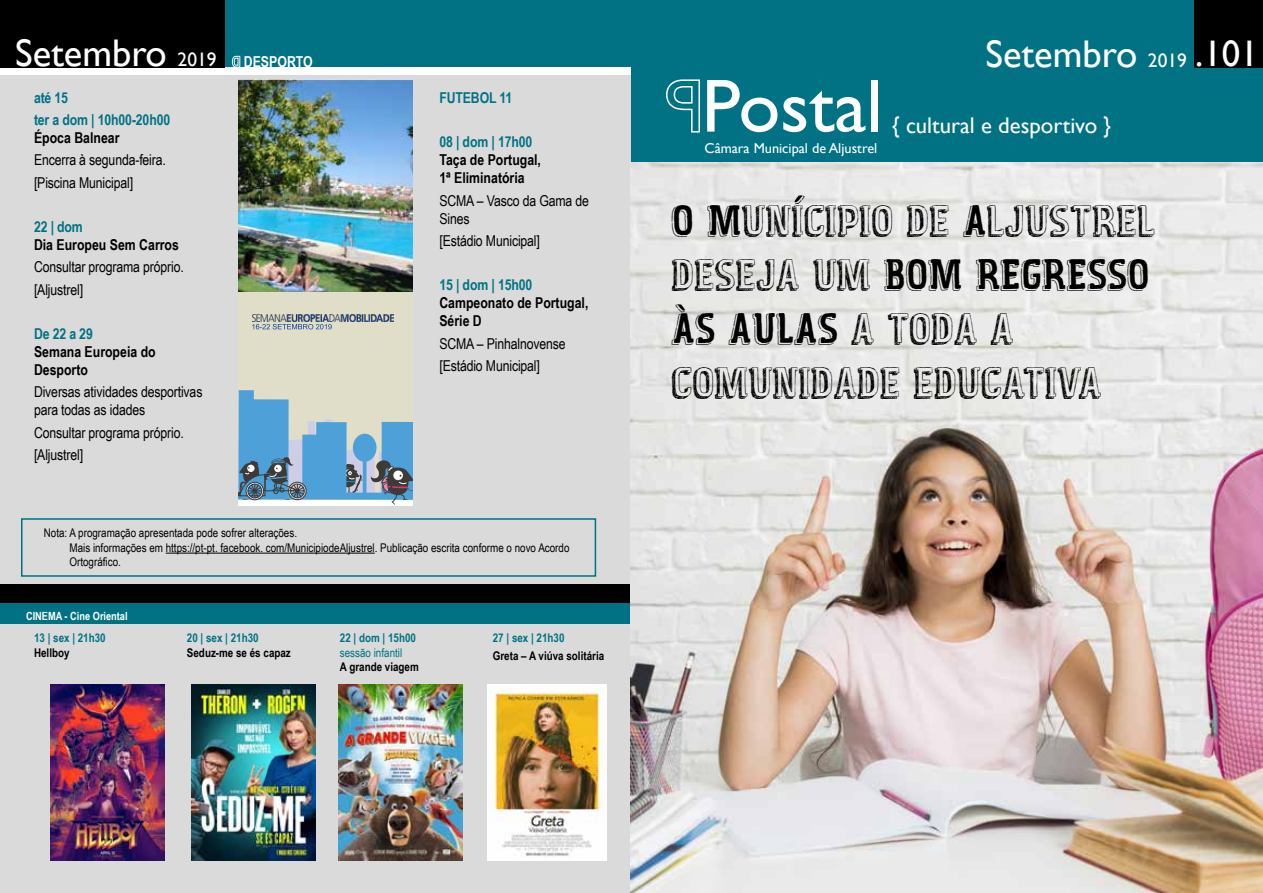
<style>
.page{position:relative;width:1263px;height:893px;background:#fff}
.page>*{position:absolute;margin:0;border:0;box-sizing:border-box;transform-origin:0 0}
.t1{font:75.6px "Gill Sans";color:#fff}
.t2{font:45px/54px "Vintagefair";color:#000}
.t3{font:38.55px "Gill Sans";color:#fff}
.t4{font:22.65px "Gill Sans";color:#fff}
.t5{font:15px/22.2px "Arial Narrow";letter-spacing:-.01em;color:#000}
.t6{font:700 15px/18px "Arial Narrow";color:#000}
.t7{font:700 15px/22.2px "Arial Narrow";letter-spacing:-.01em;color:#007284}
.t8{font:700 15px "Arial Narrow";color:#fff}
.t9{font:14.25px "Gill Sans";color:#fff}
.t10{font:12px/14.4px "Arial Narrow";color:#000}
.t11{font:700 12px "Arial Narrow";color:#000}
.t12{font:700 12px "Arial Narrow";color:#007284}
.t13{font:12px "Arial Narrow";color:#007284}
.t14{font:700 11.25px "Arial Narrow";color:#fff}
.s1{font-size:19.5px}
.s2{font-size:36.9px}
</style>
<div class="page">
<div style="left:0;top:75px;width:1263px;height:818px;background:#dadada"></div>
<div style="left:631px;top:0;width:632px;height:162px;background:#007284"></div>
<svg style="left:666px;top:79px;width:34px;height:54px"></svg>
<div style="left:0;top:0;width:224px;height:67px;background:#000"></div>
<div style="left:224px;top:0;width:407px;height:67px;background:#007284"></div>
<div style="left:0;top:584px;width:632px;height:20px;background:#000"></div>
<div style="left:0;top:604px;width:632px;height:20px;background:#007284"></div>
<svg style="left:232px;top:55px;width:9px;height:12px"></svg>
<div style="left:1195px;top:0;width:68px;height:67px;background:#000"></div>
<img style="left:50px;top:685px;width:114px;height:175px">
<img style="left:192px;top:685px;width:124px;height:175px">
<img style="left:338px;top:685px;width:124px;height:175px">
<img style="left:488px;top:685px;width:118px;height:175px">
<img style="left:238px;top:80px;width:174px;height:213px">
<div style="left:238px;top:293px;width:174px;height:207px;background:#e0ddc9"></div>
<svg style="left:238px;top:390px;width:174px;height:115px"></svg>
<img style="left:252px;top:315px;width:142px;height:7px">
<svg style="left:252px;top:324px;width:80px;height:5px"></svg>
<img style="left:630px;top:162px;width:633px;height:731px">
<svg style="left:794px;top:195px;width:11px;height:9px"></svg>
<hr style="left:166px;top:553px;width:209px;height:1px;background:#000">
<div style="left:21px;top:518px;width:575px;height:59px;border:2px solid #007284"></div>
<h3 class="t3" style="left:15px;top:31px;width:203px">Setembro <span class="s1">2019</span></h3>
<p class="t7" style="left:34px;top:86px;width:138px">até 15<br>ter a dom | 10h00-20h00</p>
<p class="t6" style="left:34px;top:128px;width:87px">Época Balnear</p>
<p class="t5" style="left:34px;top:148px;width:133px">Encerra à segunda-feira. [Piscina Municipal]</p>
<p class="t7" style="left:34px;top:215px;width:50px">22 | dom</p>
<p class="t6" style="left:34px;top:235px;width:146px">Dia Europeu Sem Carros</p>
<p class="t5" style="left:34px;top:255px;width:151px">Consultar programa próprio. [Aljustrel]</p>
<p class="t7" style="left:34px;top:322px;width:60px">De 22 a 29</p>
<p class="t6" style="left:34px;top:342px;width:123px">Semana Europeia do<br>Desporto</p>
<p class="t5" style="left:34px;top:383px;width:170px;line-height:18px">Diversas atividades desportivas para todas as idades</p>
<p class="t5" style="left:34px;top:421px;width:151px">Consultar programa próprio. [Aljustrel]</p>
<p class="t8" style="left:244px;top:50px;width:71px">DESPORTO</p>
<p class="t7" style="left:439px;top:86px;width:74px">FUTEBOL 11</p>
<p class="t7" style="left:439px;top:130px;width:94px">08 | dom | 17h00</p>
<p class="t6" style="left:439px;top:150px;width:103px">Taça de Portugal,<br>1ª Eliminatória</p>
<p class="t5" style="left:439px;top:191px;width:151px;line-height:18px">SCMA – Vasco da Gama de<br>Sines</p>
<p class="t5" style="left:439px;top:229px;width:102px">[Estádio Municipal]</p>
<p class="t7" style="left:439px;top:273px;width:94px">15 | dom | 15h00</p>
<p class="t6" style="left:439px;top:293px;width:150px">Campeonato de Portugal,<br>Série D</p>
<p class="t5" style="left:439px;top:332px;width:128px">SCMA – Pinhalnovense [Estádio Municipal]</p>
<p class="t10" style="left:69px;top:526px;width:501px;text-indent:-26px">Nota: A programação apresentada pode sofrer alterações.<br>Mais informações em https://pt-pt. facebook. com/MunicipiodeAljustrel. Publicação escrita conforme o novo Acordo<br>Ortográfico.</p>
<p class="t14" style="left:26px;top:608px;width:103px">CINEMA - Cine Oriental</p>
<p class="t12" style="left:34px;top:629px;width:73px">13 | sex | 21h30</p>
<p class="t11" style="left:34px;top:643px;width:37px">Hellboy</p>
<p class="t12" style="left:187px;top:629px;width:73px">20 | sex | 21h30</p>
<p class="t11" style="left:187px;top:643px;width:105px">Seduz-me se és capaz</p>
<p class="t12" style="left:340px;top:629px;width:78px">22 | dom | 15h00</p>
<p class="t13" style="left:340px;top:644px;width:64px">sessão infantil</p>
<p class="t11" style="left:340px;top:658px;width:80px">A grande viagem</p>
<p class="t12" style="left:493px;top:629px;width:73px">27 | sex | 21h30</p>
<p class="t11" style="left:493px;top:647px;width:113px">Greta – A viúva solitária</p>
<h1 class="t1" style="left:702px;top:62px;width:183px">Postal</h1>
<p class="t9" style="left:704px;top:140px;width:174px">Câmara Municipal de Aljustrel</p>
<h3 class="t3" style="left:985px;top:31px;width:275px">Setembro <span class="s1">2019</span> <span class="s2">.101</span></h3>
<h3 class="t4" style="left:892px;top:112px;width:220px">{ cultural e desportivo }</h3>
<h2 class="t2" style="left:672px;top:195px;width:486px">O MUNICIPIO DE ALJUSTREL<br>DESEJA UM BOM REGRESSO<br>ÀS AULAS A TODA A<br>COMUNIDADE EDUCATIVA</h2>
</div>
